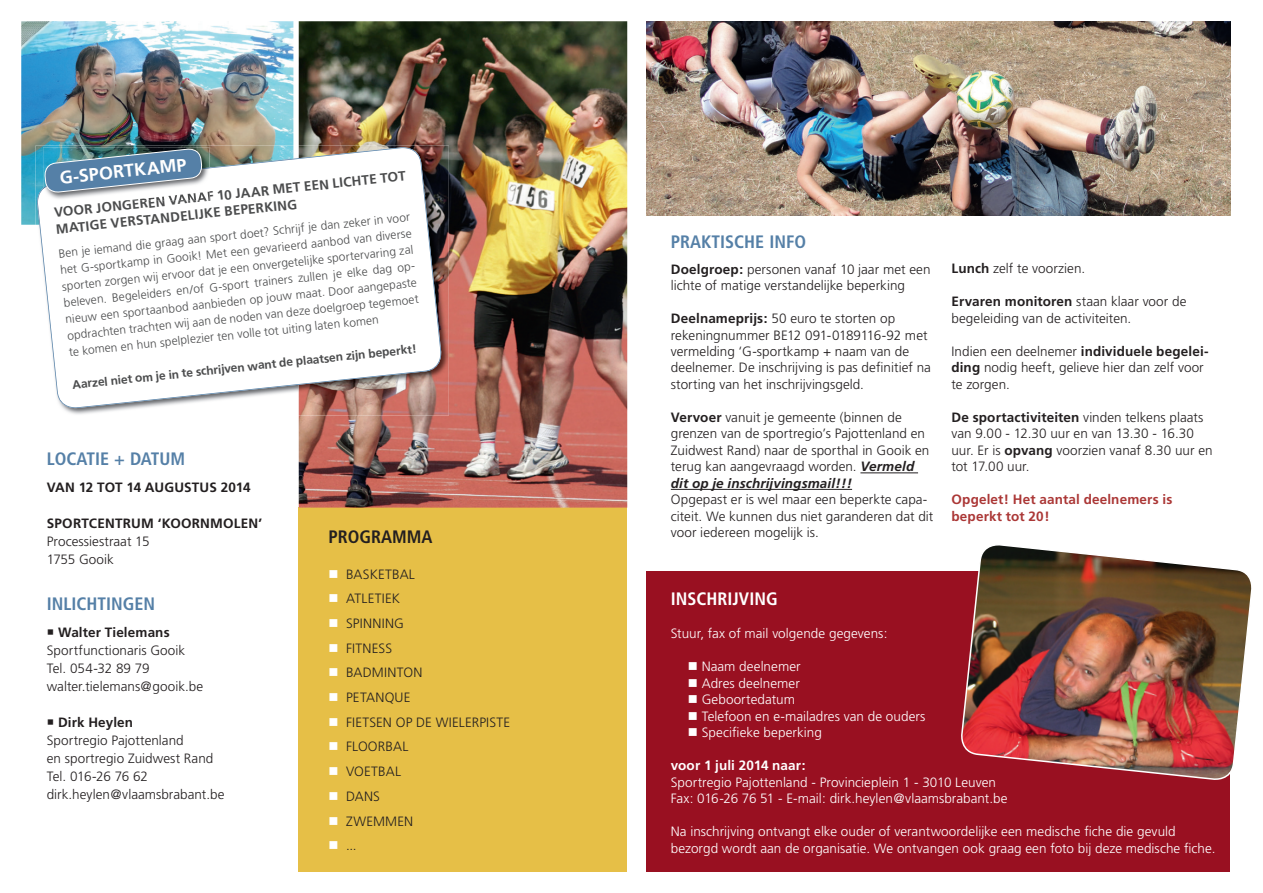
<style>
.page{position:relative;width:1263px;height:893px;background:#fff}
.page>*{position:absolute;margin:0;border:0;box-sizing:border-box;transform-origin:0 0}
.t1{font:700 condensed 18px "Frutiger";color:#5580a7}
.t2{font:700 condensed 18px "Frutiger";color:#fff}
.t3{font:700 18px "Frutiger";color:#fff}
.t4{font:700 condensed 18px "Frutiger";color:#231f20}
.t5{font:300 13.5px/16.5px "Frutiger";letter-spacing:.005em;color:#231f20}
.t6{font:300 13.5px/16.5px "Frutiger";letter-spacing:.005em;color:#fff}
.t7{font:700 13.5px/16.5px "Frutiger";color:#4b4c4d}
.t8{font:700 13.5px "Frutiger";letter-spacing:.015em;color:#231f20}
.t9{font:700 13.5px/16.5px "Frutiger";letter-spacing:.01em;color:#ab3736}
.t10{font:700 13.5px "Frutiger";letter-spacing:.005em;color:#fff}
.t11{font:300 13.5px "Frutiger";letter-spacing:.025em;color:#231f20}
.t12{font:300 12px/16.5px "Frutiger";color:#4b4c4d}
.t13{font:700 12px "Frutiger";color:#4b4c4d}
.s1{font-weight:700}
.s2{color:#fff}
.s3{font-weight:700;font-style:italic}
</style>
<div class="page">
<div style="left:299px;top:508px;width:328px;height:364px;background:#e6bf47"></div>
<img style="left:21px;top:21px;width:272px;height:204px">
<hr style="left:860px;top:472px;width:58px;height:1px;background:#231f20">
<hr style="left:671px;top:489px;width:181px;height:1px;background:#231f20">
<img style="left:299px;top:21px;width:328px;height:487px">
<img style="left:647px;top:21px;width:583px;height:194px">
<div style="left:647px;top:572px;width:583px;height:300px;background:#991021"></div>
<img style="left:65px;top:146px;width:384px;height:270px">
<img style="left:35px;top:185px;width:1px;height:40px">
<svg style="left:37px;top:147px;width:405px;height:262px"></svg>
<img style="left:960px;top:545px;width:292px;height:235px">
<img style="left:43px;top:147px;width:166px;height:21px">
<img style="left:43px;top:189px;width:166px;height:11px">
<img style="left:43px;top:168px;width:166px;height:21px">
<img style="left:127px;top:191px;width:82px;height:9px">
<img style="left:44px;top:148px;width:159px;height:45px">
<h1 class="t3" style="left:59px;top:167px;width:129px;rotate:-6deg">G-SPORTKAMP</h1>
<p class="t7" style="left:53px;top:205px;width:355px;rotate:-6deg">VOOR JONGEREN VANAF 10 JAAR MET EEN LICHTE TOT<br>MATIGE VERSTANDELIJKE BEPERKING</p>
<p class="t12" style="left:58px;top:246px;width:357px;rotate:-6deg">Ben je iemand die graag aan sport doet? Schrijf je dan zeker in voor het G-sportkamp in Gooik! Met een gevarieerd aanbod van diverse sporten zorgen wij ervoor dat je een onvergetelijke sportervaring zal beleven. Begeleiders en/of G-sport trainers zullen je elke dag op&shy;nieuw een sportaanbod aanbieden op jouw maat. Door aangepaste opdrachten trachten wij aan de noden van deze doelgroep tegemoet te komen en hun spelplezier ten volle tot uiting laten komen</p>
<p class="t13" style="left:72px;top:378px;width:348px;rotate:-6deg">Aarzel niet om je in te schrijven want de plaatsen zijn beperkt!</p>
<h1 class="t1" style="left:47px;top:448px;width:140px">LOCATIE + DATUM</h1>
<p class="t8" style="left:47px;top:479px;width:205px">VAN 12 TOT 14 AUGUSTUS 2014</p>
<p class="t8" style="left:47px;top:515px;width:217px">SPORTCENTRUM ‘KOORNMOLEN’</p>
<p class="t5" style="left:47px;top:532px;width:104px;line-height:18px">Processiestraat 15<br>1755 Gooik</p>
<h1 class="t1" style="left:47px;top:593px;width:110px">INLICHTINGEN</h1>
<p class="t5" style="left:47px;top:624px;width:158px;line-height:18px">○ <span class="s1">Walter Tielemans<br></span>Sportfunctionaris Gooik<br>Tel. 054-32 89 79 walter.tielemans@gooik.be</p>
<p class="t5" style="left:47px;top:714px;width:179px;line-height:18px">○ <span class="s1">Dirk Heylen<br></span>Sportregio Pajottenland<br>en sportregio Zuidwest Rand<br>Tel. 016-26 76 62 dirk.heylen@vlaamsbrabant.be</p>
<h1 class="t4" style="left:328px;top:526px;width:106px">PROGRAMMA</h1>
<p class="t5" style="left:328px;top:566px;width:88px"><span class="s2">■</span> BASKETBAL</p>
<p class="t5" style="left:328px;top:590px;width:73px"><span class="s2">■</span> ATLETIEK</p>
<p class="t11" style="left:328px;top:616px;width:77px"><span class="s2">■</span> SPINNING</p>
<p class="t5" style="left:328px;top:640px;width:65px"><span class="s2">■</span> FITNESS</p>
<p class="t5" style="left:328px;top:665px;width:95px"><span class="s2">■</span> BADMINTON</p>
<p class="t5" style="left:328px;top:689px;width:84px"><span class="s2">■</span> PETANQUE</p>
<p class="t5" style="left:328px;top:714px;width:183px"><span class="s2">■</span> FIETSEN OP DE WIELERPISTE</p>
<p class="t5" style="left:328px;top:739px;width:81px"><span class="s2">■</span> FLOORBAL</p>
<p class="t5" style="left:328px;top:763px;width:74px"><span class="s2">■</span> VOETBAL</p>
<p class="t5" style="left:328px;top:788px;width:53px"><span class="s2">■</span> DANS</p>
<p class="t5" style="left:328px;top:813px;width:86px"><span class="s2">■</span> ZWEMMEN</p>
<p class="t5" style="left:328px;top:838px;width:30px"><span class="s2">■</span> ...</p>
<h1 class="t1" style="left:671px;top:231px;width:137px">PRAKTISCHE INFO</h1>
<p class="t5" style="left:671px;top:261px;width:261px"><span class="s1">Doelgroep:</span> personen vanaf 10 jaar met een lichte of matige verstandelijke beperking</p>
<p class="t5" style="left:671px;top:310px;width:262px"><span class="s1">Deelnameprijs:</span> 50 euro te storten op rekeningnummer BE12 091-0189116-92 met vermelding ‘G-sportkamp + naam van de deelnemer. De inschrijving is pas definitief na storting van het inschrijvingsgeld.</p>
<p class="t5" style="left:671px;top:409px;width:260px"><span class="s1">Vervoer</span> vanuit je gemeente (binnen de grenzen van de sportregio’s Pajottenland en Zuidwest Rand) naar de sporthal in Gooik en terug kan aangevraagd worden. <span class="s3">Vermeld dit op je inschrijvingsmail!!!</span></p>
<p class="t5" style="left:671px;top:492px;width:264px">Opgepast er is wel maar een beperkte capa&shy;citeit. We kunnen dus niet garanderen dat dit voor iedereen mogelijk is.</p>
<p class="t5" style="left:951px;top:261px;width:135px"><span class="s1">Lunch</span> zelf te voorzien.</p>
<p class="t5" style="left:951px;top:294px;width:237px"><span class="s1">Ervaren monitoren</span> staan klaar voor de begeleiding van de activiteiten.</p>
<p class="t5" style="left:951px;top:343px;width:259px">Indien een deelnemer <span class="s1">individuele begelei&shy;ding</span> nodig heeft, gelieve hier dan zelf voor te zorgen.</p>
<p class="t5" style="left:951px;top:409px;width:263px"><span class="s1">De sportactiviteiten</span> vinden telkens plaats van 9.00 - 12.30 uur en van 13.30 - 16.30 uur. Er is <span class="s1">opvang</span> voorzien vanaf 8.30 uur en tot 17.00 uur.</p>
<p class="t9" style="left:951px;top:492px;width:222px">Opgelet! Het aantal deelnemers is beperkt tot 20!</p>
<h1 class="t2" style="left:671px;top:588px;width:108px">INSCHRIJVING</h1>
<p class="t6" style="left:671px;top:626px;width:218px">Stuur, fax of mail volgende gegevens:</p>
<p class="t6" style="left:688px;top:659px;width:114px">■ Naam deelnemer</p>
<p class="t6" style="left:688px;top:675px;width:114px">■ Adres deelnemer</p>
<p class="t6" style="left:688px;top:692px;width:109px">■ Geboortedatum</p>
<p class="t6" style="left:688px;top:708px;width:239px">■ Telefoon en e-mailadres van de ouders</p>
<p class="t6" style="left:688px;top:725px;width:135px">■ Specifieke beperking</p>
<p class="t10" style="left:671px;top:758px;width:136px">voor 1 juli 2014 naar:</p>
<p class="t6" style="left:671px;top:774px;width:338px">Sportregio Pajottenland - Provincieplein 1 - 3010 Leuven<br>Fax: 016-26 76 51 - E-mail: dirk.heylen@vlaamsbrabant.be</p>
<p class="t6" style="left:671px;top:824px;width:546px">Na inschrijving ontvangt elke ouder of verantwoordelijke een medische fiche die gevuld bezorgd wordt aan de organisatie. We ontvangen ook graag een foto bij deze medische fiche.</p>
</div>
